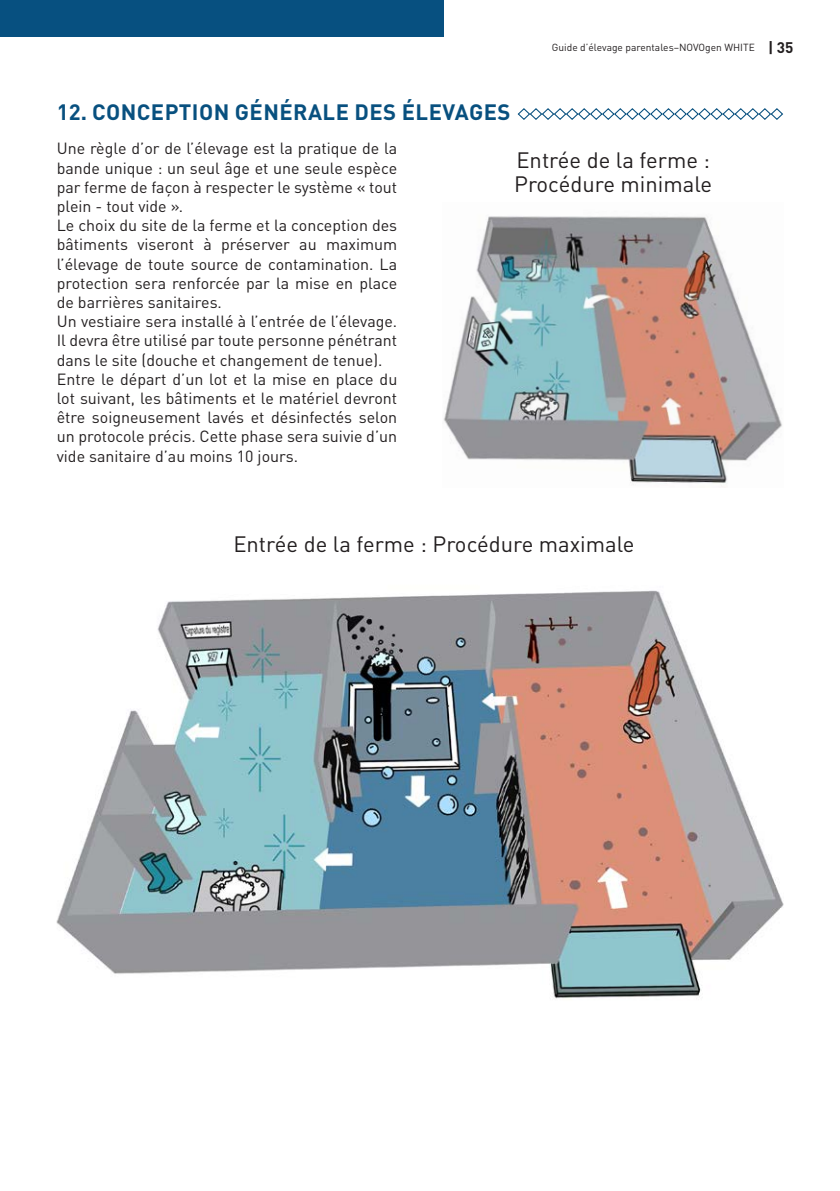
<style>
.page{position:relative;width:840px;height:1191px;background:#fff}
.page>*{position:absolute;margin:0;border:0;box-sizing:border-box;transform-origin:0 0}
._03_SOUS_TITRE{font:22px "DIN Pro";color:#231f20}
._02_TITRE{font:700 22px "DIN Pro";letter-spacing:.02em;color:#08507f}
.t1{font:16px/19.2px "DIN Pro";color:#231f20;text-align:justify}
.t2{font:10.2px "DIN Pro";color:#231f20}
.s1{font-weight:700;font-size:15.2px}
</style>
<div class="page">
<svg style="left:517px;top:108px;width:266px;height:12px"></svg>
<img style="left:443px;top:216px;width:339px;height:270px">
<img style="left:57px;top:590px;width:725px;height:409px">
<div style="left:0;top:0;width:443px;height:37px;background:#075080"></div>
<p class="t2" style="left:551px;top:40px;width:243px">Guide d’élevage parentales–NOVOgen WHITE <span class="s1">| 35</span></p>
<p class="_02_TITRE" style="left:57px;top:94px;width:455px">12. CONCEPTION GÉNÉRALE DES ÉLEVAGES</p>
<p class="t1" style="left:57px;top:137px;width:342px">Une règle d’or de l’élevage est la pratique de la bande unique : un seul âge et une seule espèce par ferme de façon à respecter le système « tout plein - tout vide ».</p>
<p class="t1" style="left:57px;top:214px;width:342px">Le choix du site de la ferme et la conception des bâtiments viseront à préserver au maximum l’élevage de toute source de contamination. La protection sera renforcée par la mise en place de barrières sanitaires.</p>
<p class="t1" style="left:57px;top:310px;width:342px">Un vestiaire sera installé à l’entrée de l’élevage.<br>Il devra être utilisé par toute personne pénétrant dans le site (douche et changement de tenue).</p>
<p class="t1" style="left:57px;top:368px;width:342px">Entre le départ d’un lot et la mise en place du lot suivant, les bâtiments et le matériel devront être soigneusement lavés et désinfectés selon un protocole précis. Cette phase sera suivie d’un vide sanitaire d’au moins 10 jours.</p>
<p class="_03_SOUS_TITRE" style="left:516px;top:143px;width:195px">Entrée de la ferme :</p>
<p class="_03_SOUS_TITRE" style="left:514px;top:167px;width:199px">Procédure minimale</p>
<p class="_03_SOUS_TITRE" style="left:233px;top:527px;width:402px">Entrée de la ferme : Procédure maximale</p>
</div>
